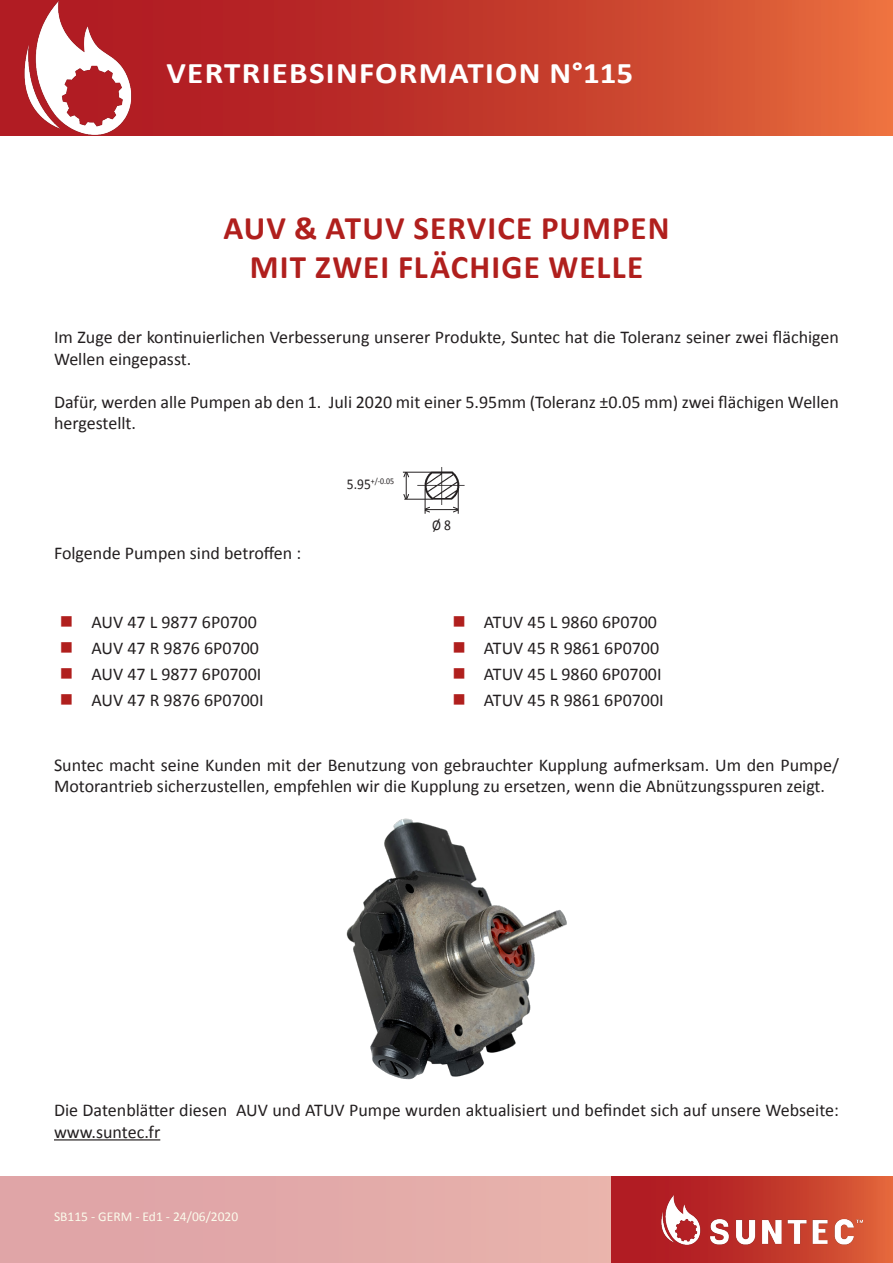
<style>
.page{position:relative;width:893px;height:1263px;background:#fff}
.page>*{position:absolute;margin:0;border:0;box-sizing:border-box;transform-origin:0 0}
.t1{font:700 33px/39.6px "Calibri";letter-spacing:.035em;color:#b01f1d;text-align:center}
.t2{font:700 30px "Calibri";letter-spacing:.04em;color:#fff;scale:1.1 1}
.t3{font:18px/21.6px "Calibri";color:#231f20}
.t4{font:15px "Calibri";color:#231f20;scale:.9 1}
.t5{font:13.5px "Calibri";color:#fbfcec}
.t6{font:8.7px "Calibri";color:#231f20;scale:.9 1}
.s1{font-size:15px}
.s2{color:#b01f1d}
</style>
<div class="page">
<div style="left:0;top:1177px;width:893px;height:86px;background:#e2a9a9"></div>
<svg style="left:0;top:0;width:893px;height:135px;background:#c63d2d"></svg>
<div style="left:611px;top:1177px;width:282px;height:86px;background:linear-gradient(to right,#a70e1e,#db5c37)"></div>
<img style="left:656px;top:1195px;width:206px;height:51px">
<img style="left:13px;top:0;width:126px;height:135px">
<hr style="left:54px;top:1139px;width:106px;height:1px;background:#231f20">
<img style="left:346px;top:818px;width:221px;height:262px">
<hr style="left:425px;top:509px;width:33px;height:1px;background:#231f20">
<svg style="left:403px;top:471px;width:29px;height:43px"></svg>
<svg style="left:452px;top:505px;width:7px;height:9px"></svg>
<img style="left:414px;top:467px;width:51px;height:38px">
<h2 class="t2" style="left:166px;top:54px;width:426px">VERTRIEBSINFORMATION N°115</h2>
<h1 class="t1" style="left:223px;top:208px;width:447px">AUV &amp; ATUV SERVICE PUMPEN<br>MIT ZWEI FLÄCHIGE WELLE</h1>
<p class="t3" style="left:54px;top:326px;width:786px">Im Zuge der kontinuierlichen Verbesserung unserer Produkte, Suntec hat die Toleranz seiner zwei flächigen<br>Wellen eingepasst.</p>
<p class="t3" style="left:54px;top:391px;width:786px">Dafür, werden alle Pumpen ab den 1. Juli 2020 mit einer 5.95mm (Toleranz ±0.05 mm) zwei flächigen Wellen hergestellt.</p>
<p class="t3" style="left:54px;top:542px;width:249px">Folgende Pumpen sind betroffen :</p>
<p class="t6" style="left:347px;top:476px;width:54px"><span class="s1">5.95</span>+/-0.05</p>
<p class="t4" style="left:432px;top:515px;width:22px">Ø 8</p>
<p class="t3" style="left:60px;top:611px;width:198px"><span class="s2">■</span> AUV 47 L 9877 6P0700</p>
<p class="t3" style="left:452px;top:611px;width:206px"><span class="s2">■</span> ATUV 45 L 9860 6P0700</p>
<p class="t3" style="left:60px;top:637px;width:201px"><span class="s2">■</span> AUV 47 R 9876 6P0700</p>
<p class="t3" style="left:452px;top:637px;width:208px"><span class="s2">■</span> ATUV 45 R 9861 6P0700</p>
<p class="t3" style="left:60px;top:663px;width:203px"><span class="s2">■</span> AUV 47 L 9877 6P0700I</p>
<p class="t3" style="left:452px;top:663px;width:211px"><span class="s2">■</span> ATUV 45 L 9860 6P0700I</p>
<p class="t3" style="left:60px;top:689px;width:205px"><span class="s2">■</span> AUV 47 R 9876 6P0700I</p>
<p class="t3" style="left:452px;top:689px;width:213px"><span class="s2">■</span> ATUV 45 R 9861 6P0700I</p>
<p class="t3" style="left:54px;top:754px;width:786px">Suntec macht seine Kunden mit der Benutzung von gebrauchter Kupplung aufmerksam. Um den Pumpe/<br>Motorantrieb sicherzustellen, empfehlen wir die Kupplung zu ersetzen, wenn die Abnützungsspuren zeigt.</p>
<p class="t3" style="left:54px;top:1099px;width:786px">Die Datenblätter diesen AUV und ATUV Pumpe wurden aktualisiert und befindet sich auf unsere Webseite: www.suntec.fr</p>
<p class="t5" style="left:54px;top:1208px;width:186px">SB115 - GERM - Ed1 - 24/06/2020</p>
</div>
